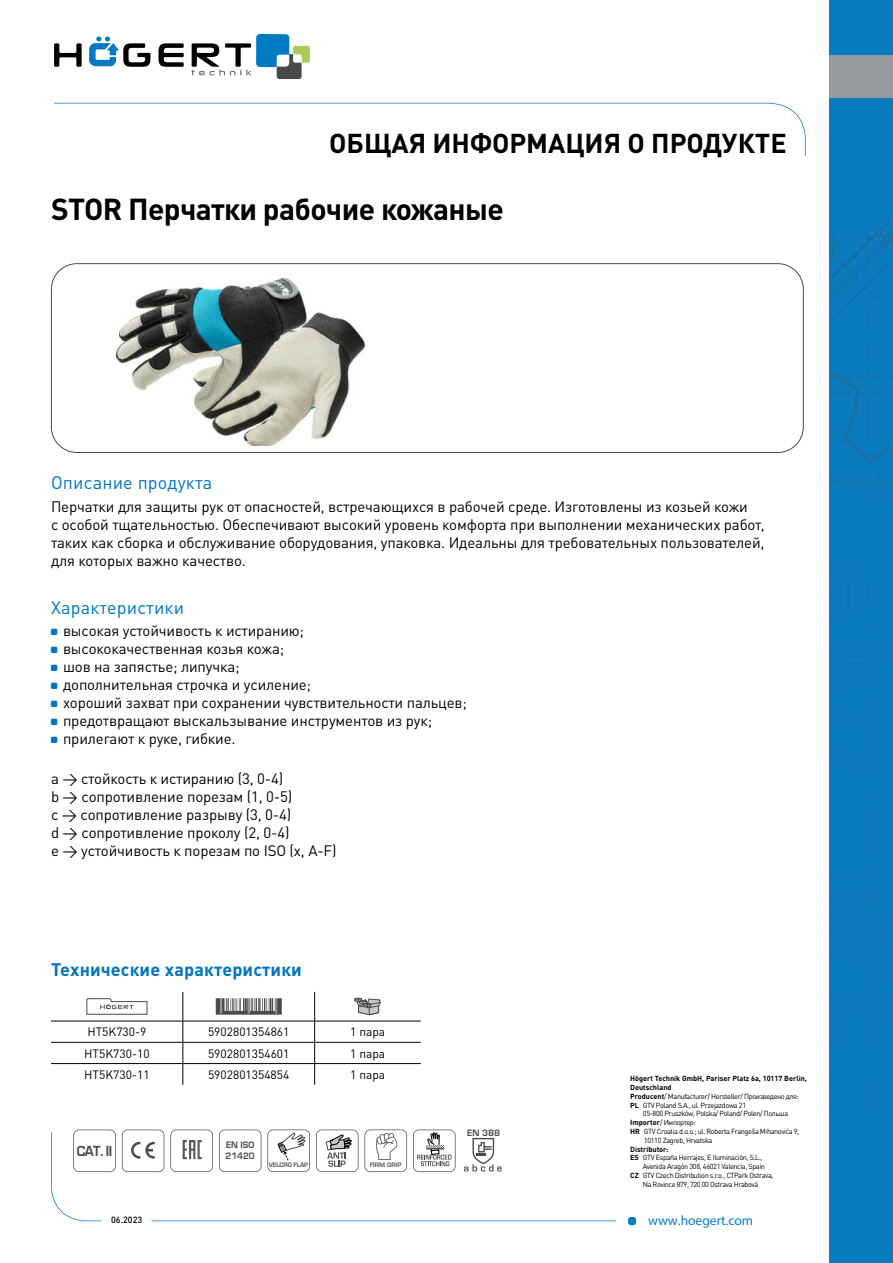
<style>
.page{position:relative;width:893px;height:1263px;background:#fff}
.page>*{position:absolute;margin:0;border:0;box-sizing:border-box;transform-origin:0 0}
.t1{font:700 30px "DIN Pro";letter-spacing:-.02em;color:#000}
.t2{font:700 27px "DIN Pro";color:#000}
.t3{font:18px "DIN Pro";letter-spacing:.01em;color:#0074bc}
.t4{font:700 18px "DIN Pro";letter-spacing:.01em;color:#0074bc}
.t5{font:15px/18px "DIN Pro";letter-spacing:-.01em;color:#000}
.t6{font:13.5px "Myriad Pro";color:#087dbf}
.t7{font:700 13.5px "Euromode";color:#4a4a49;scale:.93 1}
.t8{font:12px "DIN Pro";color:#000}
.t9{font:500 9px "DIN Pro";color:#000}
.t10{font:700 8.7px/10.5px "Euromode";color:#4a4a49;scale:.95 1}
.t11{font:700 8.55px "Euromode";color:#4a4a49}
.t12{font:7.35px "DIN Pro";letter-spacing:-.05em;color:#000}
.t13{font:700 7.35px "DIN Pro";color:#000}
.t14{font:700 6px "Euromode";letter-spacing:-.03em;color:#575756}
.t15{font:700 6px "Euromode";color:#575756}
.s1{font-weight:700}
</style>
<div class="page">
<svg style="left:54px;top:43px;width:28px;height:24px"></svg>
<svg style="left:159px;top:43px;width:25px;height:24px"></svg>
<svg style="left:89px;top:37px;width:61px;height:30px"></svg>
<svg style="left:191px;top:34px;width:119px;height:45px"></svg>
<svg style="left:54px;top:103px;width:752px;height:53px"></svg>
<div style="left:628px;top:1217px;width:8px;height:8px;background:#087dbf;border-radius:3px"></div>
<svg style="left:51px;top:1132px;width:565px;height:89px"></svg>
<div style="left:830px;top:0;width:63px;height:1263px;background:#087dbf"></div>
<img style="left:831px;top:273px;width:50px;height:56px">
<img style="left:867px;top:222px;width:24px;height:44px">
<img style="left:831px;top:222px;width:56px;height:42px">
<svg style="left:831px;top:341px;width:60px;height:565px"></svg>
<img style="left:863px;top:906px;width:28px;height:76px">
<img style="left:831px;top:877px;width:60px;height:2px">
<img style="left:848px;top:647px;width:43px;height:3px">
<div style="left:830px;top:56px;width:63px;height:42px;background:#999c9e"></div>
<div style="left:51px;top:263px;width:753px;height:190px;border:1px solid #4a4a49;border-radius:26px"></div>
<img style="left:115px;top:277px;width:251px;height:168px">
<hr style="left:51px;top:1021px;width:132px;height:1px;background:#000">
<hr style="left:183px;top:1021px;width:132px;height:1px;background:#000">
<hr style="left:315px;top:1021px;width:106px;height:1px;background:#000">
<hr style="left:51px;top:1042px;width:132px;height:1px;background:#000">
<hr style="left:183px;top:1042px;width:132px;height:1px;background:#000">
<hr style="left:315px;top:1042px;width:106px;height:1px;background:#000">
<hr style="left:51px;top:1063px;width:132px;height:1px;background:#000">
<hr style="left:183px;top:1063px;width:132px;height:1px;background:#000">
<svg style="left:183px;top:992px;width:1px;height:93px"></svg>
<hr style="left:315px;top:1063px;width:106px;height:1px;background:#000">
<svg style="left:314px;top:992px;width:1px;height:93px"></svg>
<svg style="left:86px;top:998px;width:61px;height:17px"></svg>
<svg style="left:216px;top:998px;width:66px;height:17px"></svg>
<svg style="left:354px;top:998px;width:27px;height:17px"></svg>
<svg style="left:73px;top:1129px;width:43px;height:43px"></svg>
<svg style="left:122px;top:1129px;width:42px;height:43px"></svg>
<svg style="left:170px;top:1129px;width:43px;height:43px"></svg>
<svg style="left:219px;top:1129px;width:42px;height:43px"></svg>
<svg style="left:267px;top:1129px;width:43px;height:43px"></svg>
<svg style="left:316px;top:1129px;width:42px;height:43px"></svg>
<svg style="left:364px;top:1129px;width:43px;height:43px"></svg>
<svg style="left:413px;top:1129px;width:43px;height:43px"></svg>
<svg style="left:464px;top:1138px;width:38px;height:33px"></svg>
<h2 class="t2" style="left:329px;top:121px;width:459px">ОБЩАЯ ИНФОРМАЦИЯ О ПРОДУКТЕ</h2>
<h1 class="t1" style="left:51px;top:184px;width:454px">STOR Перчатки рабочие кожаные</h1>
<p class="t3" style="left:51px;top:471px;width:163px">Описание продукта</p>
<p class="t5" style="left:51px;top:497px;width:715px">Перчатки для защиты рук от опасностей, встречающихся в рабочей среде. Изготовлены из козьей кожи<br>с особой тщательностью. Обеспечивают высокий уровень комфорта при выполнении механических работ, таких как сборка и обслуживание оборудования, упаковка. Идеальны для требовательных пользователей, для которых важно качество.</p>
<p class="t3" style="left:51px;top:595px;width:135px">Характеристики</p>
<p class="t5" style="left:63px;top:621px;width:405px">высокая устойчивость к истиранию;<br>высококачественная козья кожа;<br>шов на запястье; липучка;<br>дополнительная строчка и усиление;<br>хороший захват при сохранении чувствительности пальцев; предотвращают выскальзывание инструментов из рук; прилегают к руке, гибкие.</p>
<p class="t5" style="left:51px;top:769px;width:287px">a → стойкость к истиранию (3, 0-4)<br>b → сопротивление порезам (1, 0-5)<br>c → сопротивление разрыву (3, 0-4)<br>d → сопротивление проколу (2, 0-4)<br>e → устойчивость к порезам по ISO (x, A-F)</p>
<p class="t4" style="left:51px;top:954px;width:252px">Технические характеристики</p>
<p class="t8" style="left:87px;top:1024px;width:61px">HT5K730-9</p>
<p class="t8" style="left:208px;top:1024px;width:83px">5902801354861</p>
<p class="t8" style="left:350px;top:1024px;width:37px">1 пара</p>
<p class="t8" style="left:84px;top:1045px;width:67px">HT5K730-10</p>
<p class="t8" style="left:208px;top:1045px;width:83px">5902801354601</p>
<p class="t8" style="left:350px;top:1045px;width:37px">1 пара</p>
<p class="t8" style="left:84px;top:1066px;width:67px">HT5K730-11</p>
<p class="t8" style="left:208px;top:1066px;width:83px">5902801354854</p>
<p class="t8" style="left:350px;top:1066px;width:37px">1 пара</p>
<p class="t7" style="left:77px;top:1143px;width:39px">CAT. II</p>
<p class="t10" style="left:226px;top:1140px;width:32px">EN ISO<br>21420</p>
<p class="t14" style="left:269px;top:1161px;width:41px">VELCRO FLAP</p>
<p class="t15" style="left:370px;top:1161px;width:33px">FIRM GRIP</p>
<p class="t11" style="left:467px;top:1128px;width:34px">EN 388</p>
<p class="t13" style="left:630px;top:1072px;width:178px">Högert Technik GmbH, Pariser Platz 6a, 10117 Berlin,</p>
<p class="t13" style="left:630px;top:1081px;width:43px">Deutschland</p>
<p class="t12" style="left:630px;top:1091px;width:170px"><span class="s1">Producent</span>/ Manufacturer/ Hersteller/ Произведено для:</p>
<p class="t12" style="left:630px;top:1100px;width:117px"><span class="s1">PL</span> GTV Poland S.A., ul. Przejazdowa 21</p>
<p class="t12" style="left:643px;top:1109px;width:147px">05-800 Pruszków, Polska/ Poland/ Polen/ Польша</p>
<p class="t12" style="left:630px;top:1117px;width:67px"><span class="s1">Importer</span>/ Импортер:</p>
<p class="t12" style="left:630px;top:1126px;width:171px"><span class="s1">HR</span> GTV Croatia d.o.o.; ul. Roberta Frangeša Mihanovića 9,</p>
<p class="t12" style="left:644px;top:1135px;width:70px">10110 Zagreb, Hrvatska</p>
<p class="t13" style="left:630px;top:1143px;width:40px">Distributor:</p>
<p class="t12" style="left:630px;top:1153px;width:134px"><span class="s1">ES</span> GTV España Herrajes, E Iluminación, S.L.,</p>
<p class="t12" style="left:643px;top:1161px;width:124px">Avenida Aragón 308, 46021 Valencia, Spain</p>
<p class="t12" style="left:630px;top:1170px;width:145px"><span class="s1">CZ</span> GTV Czech Distribution s.r.o., CTPark Ostrava,</p>
<p class="t12" style="left:643px;top:1179px;width:117px">Na Rovince 879, 720 00 Ostrava Hrabová</p>
<p class="t9" style="left:111px;top:1213px;width:33px">06.2023</p>
<p class="t6" style="left:648px;top:1212px;width:107px">www.hoegert.com</p>
</div>
